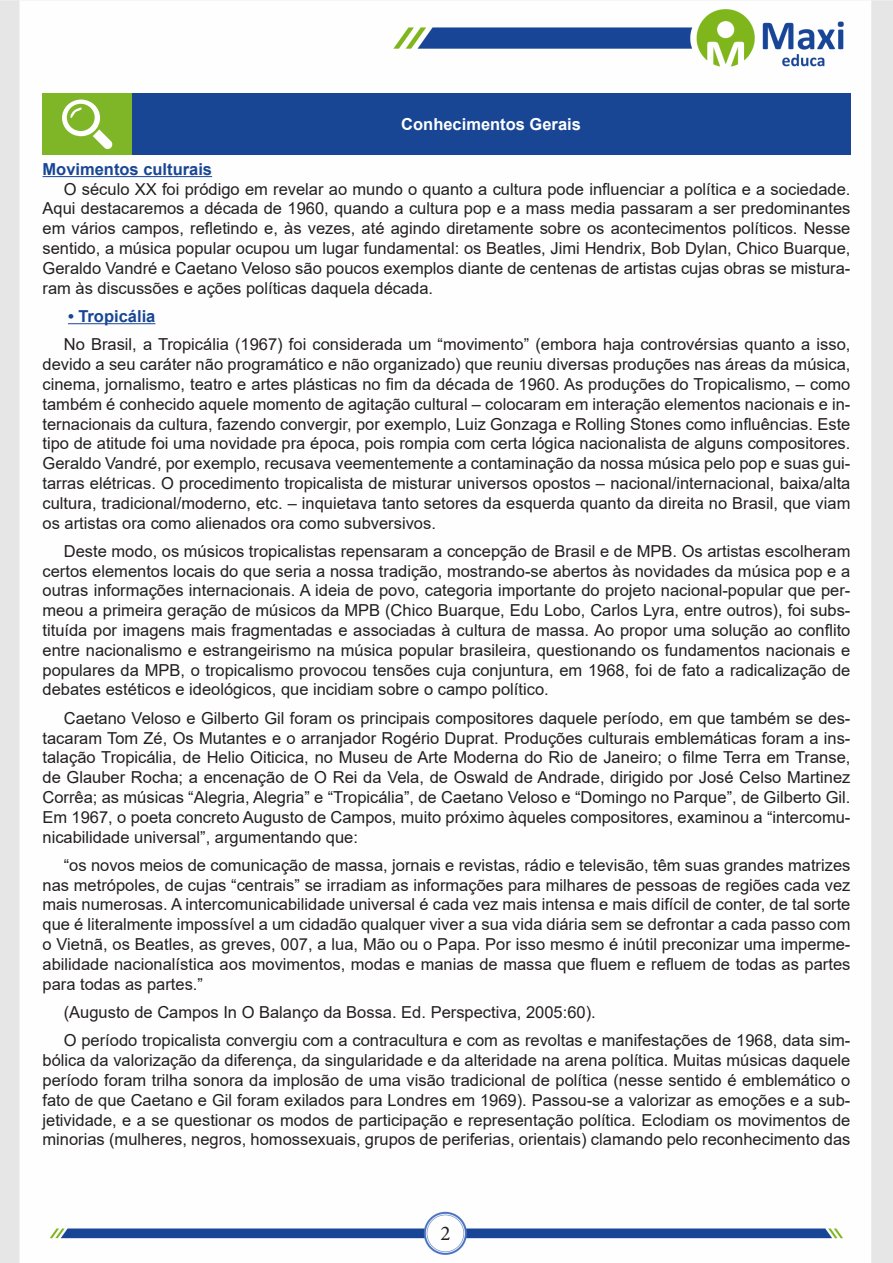
<style>
.page{position:relative;width:893px;height:1263px;background:#fff}
.page>*{position:absolute;margin:0;border:0;box-sizing:border-box;transform-origin:0 0}
.t1{font:21px "Minion Pro";color:#231f20}
.Texto{font:16.5px/19.8px "Arial";color:#231f20;text-align:justify}
.TITULO_DE_ASSUNTO__C{font:700 16.5px "Arial";color:#184695}
.Titulo_de_Caixa{font:700 16.5px "Arial";color:#fff}
</style>
<div class="page">
<img style="left:0;top:0;width:893px;height:1263px">
<hr style="left:43px;top:176px;width:169px;height:1px;background:#184695">
<hr style="left:68px;top:323px;width:87px;height:1px;background:#184695">
<div style="left:43px;top:94px;width:89px;height:61px;background:#7fb628"></div>
<div style="left:132px;top:94px;width:718px;height:61px;background:#184695"></div>
<svg style="left:62px;top:100px;width:51px;height:49px"></svg>
<p class="Titulo_de_Caixa" style="left:401px;top:113px;width:181px">Conhecimentos Gerais</p>
<p class="TITULO_DE_ASSUNTO__C" style="left:43px;top:157px;width:171px">Movimentos culturais</p>
<p class="Texto" style="left:43px;top:179px;width:809px;text-indent:21px">O século XX foi pródigo em revelar ao mundo o quanto a cultura pode influenciar a política e a sociedade.<br>Aqui destacaremos a década de 1960, quando a cultura pop e a mass media passaram a ser predominantes em vários campos, refletindo e, às vezes, até agindo diretamente sobre os acontecimentos políticos. Nesse sentido, a música popular ocupou um lugar fundamental: os Beatles, Jimi Hendrix, Bob Dylan, Chico Buarque, Geraldo Vandré e Caetano Veloso são poucos exemplos diante de centenas de artistas cujas obras se mistura&shy;ram às discussões e ações políticas daquela década.</p>
<p class="TITULO_DE_ASSUNTO__C" style="left:68px;top:305px;width:89px">• Tropicália</p>
<p class="Texto" style="left:43px;top:334px;width:809px;text-indent:21px">No Brasil, a Tropicália (1967) foi considerada um “movimento” (embora haja controvérsias quanto a isso, devido a seu caráter não programático e não organizado) que reuniu diversas produções nas áreas da música, cinema, jornalismo, teatro e artes plásticas no fim da década de 1960. As produções do Tropicalismo, – como também é conhecido aquele momento de agitação cultural – colocaram em interação elementos nacionais e in&shy;ternacionais da cultura, fazendo convergir, por exemplo, Luiz Gonzaga e Rolling Stones como influências. Este tipo de atitude foi uma novidade pra época, pois rompia com certa lógica nacionalista de alguns compositores.<br>Geraldo Vandré, por exemplo, recusava veementemente a contaminação da nossa música pelo pop e suas gui&shy;tarras elétricas. O procedimento tropicalista de misturar universos opostos – nacional/internacional, baixa/alta cultura, tradicional/moderno, etc. – inquietava tanto setores da esquerda quanto da direita no Brasil, que viam os artistas ora como alienados ora como subversivos.</p>
<p class="Texto" style="left:43px;top:541px;width:809px;text-indent:21px">Deste modo, os músicos tropicalistas repensaram a concepção de Brasil e de MPB. Os artistas escolheram certos elementos locais do que seria a nossa tradição, mostrando-se abertos às novidades da música pop e a outras informações internacionais. A ideia de povo, categoria importante do projeto nacional-popular que per&shy;meou a primeira geração de músicos da MPB (Chico Buarque, Edu Lobo, Carlos Lyra, entre outros), foi subs&shy;tituída por imagens mais fragmentadas e associadas à cultura de massa. Ao propor uma solução ao conflito entre nacionalismo e estrangeirismo na música popular brasileira, questionando os fundamentos nacionais e populares da MPB, o tropicalismo provocou tensões cuja conjuntura, em 1968, foi de fato a radicalização de debates estéticos e ideológicos, que incidiam sobre o campo político.</p>
<p class="Texto" style="left:43px;top:708px;width:809px;text-indent:21px">Caetano Veloso e Gilberto Gil foram os principais compositores daquele período, em que também se des&shy;tacaram Tom Zé, Os Mutantes e o arranjador Rogério Duprat. Produções culturais emblemáticas foram a ins&shy;talação Tropicália, de Helio Oiticica, no Museu de Arte Moderna do Rio de Janeiro; o filme Terra em Transe, de Glauber Rocha; a encenação de O Rei da Vela, de Oswald de Andrade, dirigido por José Celso Martinez Corrêa; as músicas “Alegria, Alegria” e “Tropicália”, de Caetano Veloso e “Domingo no Parque”, de Gilberto Gil.<br>Em 1967, o poeta concreto Augusto de Campos, muito próximo àqueles compositores, examinou a “intercomu&shy;nicabilidade universal”, argumentando que:</p>
<p class="Texto" style="left:43px;top:855px;width:809px;text-indent:21px">“os novos meios de comunicação de massa, jornais e revistas, rádio e televisão, têm suas grandes matrizes nas metrópoles, de cujas “centrais” se irradiam as informações para milhares de pessoas de regiões cada vez mais numerosas. A intercomunicabilidade universal é cada vez mais intensa e mais difícil de conter, de tal sorte que é literalmente impossível a um cidadão qualquer viver a sua vida diária sem se defrontar a cada passo com o Vietnã, os Beatles, as greves, 007, a lua, Mão ou o Papa. Por isso mesmo é inútil preconizar uma imperme&shy;abilidade nacionalística aos movimentos, modas e manias de massa que fluem e refluem de todas as partes para todas as partes.”</p>
<p class="Texto" style="left:64px;top:1002px;width:533px">(Augusto de Campos In O Balanço da Bossa. Ed. Perspectiva, 2005:60).</p>
<p class="Texto" style="left:43px;top:1030px;width:809px;text-indent:21px">O período tropicalista convergiu com a contracultura e com as revoltas e manifestações de 1968, data sim&shy;bólica da valorização da diferença, da singularidade e da alteridade na arena política. Muitas músicas daquele período foram trilha sonora da implosão de uma visão tradicional de política (nesse sentido é emblemático o fato de que Caetano e Gil foram exilados para Londres em 1969). Passou-se a valorizar as emoções e a sub&shy;jetividade, e a se questionar os modos de participação e representação política. Eclodiam os movimentos de minorias (mulheres, negros, homossexuais, grupos de periferias, orientais) clamando pelo reconhecimento das</p>
<p class="t1" style="left:440px;top:1219px;width:12px">2</p>
</div>
